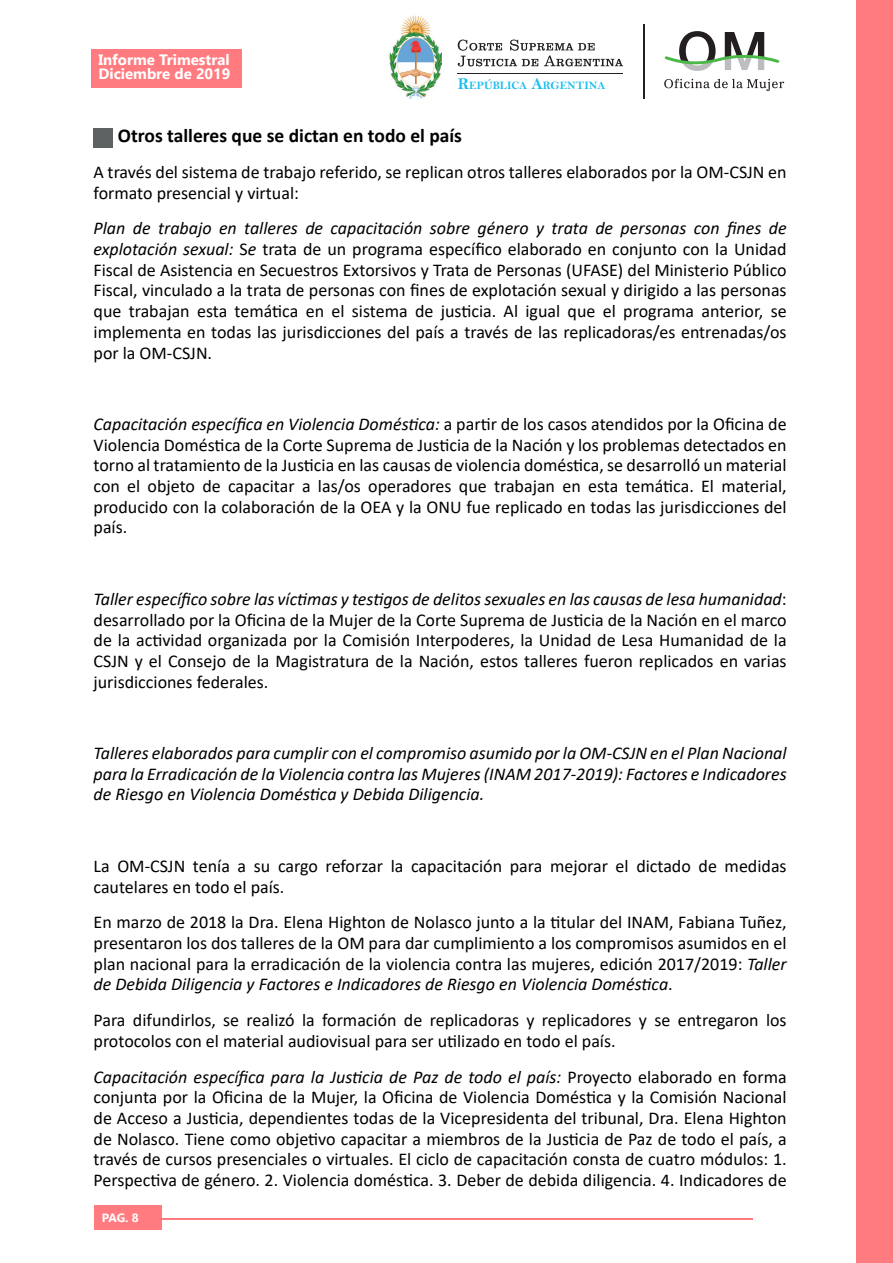
<style>
.page{position:relative;width:893px;height:1263px;background:#fff}
.page>*{position:absolute;margin:0;border:0;box-sizing:border-box;transform-origin:0 0}
.t1{font:700 19.5px "Calibri";color:#000}
.t2{font:18px/20.7px "Calibri";color:#000;text-align:justify}
.t3{font:italic 18px/20.7px "Calibri";color:#000;text-align:justify}
.t4{font:700 15px/13.5px "Gadugi";color:#fff}
.t5{font:700 12px "Gadugi";color:#fff}
.t6{font:11.4px "Bell MT Bold";color:#1abeee}
.s1{font-size:16.5px}
.s2{font-style:italic}
</style>
<div class="page">
<hr style="left:147px;top:1218px;width:605px;height:2px;background:#ff7b80">
<div style="left:94px;top:1205px;width:67px;height:25px;background:#ff7b80"></div>
<div style="left:857px;top:0;width:36px;height:1263px;background:#ff7b80"></div>
<svg style="left:664px;top:79px;width:120px;height:12px"></svg>
<svg style="left:664px;top:31px;width:115px;height:40px"></svg>
<img style="left:389px;top:15px;width:52px;height:83px">
<svg style="left:458px;top:40px;width:165px;height:27px"></svg>
<hr style="left:458px;top:73px;width:165px;height:1px;background:#231f20">
<hr style="left:643px;top:24px;width:1px;height:75px;background:#231f20">
<div style="left:91px;top:49px;width:151px;height:38px;background:#ff7b80"></div>
<div style="left:94px;top:128px;width:19px;height:20px;background:#5e6161"></div>
<p class="t4" style="left:98px;top:53px;width:134px">Informe Trimestral<br>Diciembre de 2019</p>
<p class="t6" style="left:458px;top:79px;width:149px"><span class="s1">R</span>EPÚBLICA <span class="s1">A</span>RGENTINA</p>
<p class="t1" style="left:118px;top:122px;width:346px">Otros talleres que se dictan en todo el país</p>
<p class="t2" style="left:94px;top:161px;width:695px">A través del sistema de trabajo referido, se replican otros talleres elaborados por la OM-CSJN en formato presencial y virtual:</p>
<p class="t2" style="left:94px;top:218px;width:695px"><span class="s2">Plan de trabajo en talleres de capacitación sobre género y trata de personas con fines de explotación sexual:</span> S<span class="s2">e</span> trata de un programa específico elaborado en conjunto con la Unidad Fiscal de Asistencia en Secuestros Extorsivos y Trata de Personas (UFASE) del Ministerio Público Fiscal, vinculado a la trata de personas con fines de explotación sexual y dirigido a las personas que trabajan esta temática en el sistema de justicia. Al igual que el programa anterior, se implementa en todas las jurisdicciones del país a través de las replicadoras/es entrenadas/os por la OM-CSJN.</p>
<p class="t2" style="left:94px;top:413px;width:695px"><span class="s2">Capacitación específica en Violencia Doméstica:</span> a partir de los casos atendidos por la Oficina de Violencia Doméstica de la Corte Suprema de Justicia de la Nación y los problemas detectados en torno al tratamiento de la Justicia en las causas de violencia doméstica, se desarrolló un material con el objeto de capacitar a las/os operadores que trabajan en esta temática. El material, producido con la colaboración de la OEA y la ONU fue replicado en todas las jurisdicciones del país.</p>
<p class="t2" style="left:94px;top:588px;width:695px"><span class="s2">Taller específico sobre las víctimas y testigos de delitos sexuales en las causas de lesa humanidad</span>: desarrollado por la Oficina de la Mujer de la Corte Suprema de Justicia de la Nación en el marco de la actividad organizada por la Comisión Interpoderes, la Unidad de Lesa Humanidad de la CSJN y el Consejo de la Magistratura de la Nación, estos talleres fueron replicados en varias jurisdicciones federales.</p>
<p class="t3" style="left:94px;top:742px;width:695px">Talleres elaborados para cumplir con el compromiso asumido por la OM-CSJN en el Plan Nacional para la Erradicación de la Violencia contra las Mujeres (INAM 2017-2019): Factores e Indicadores de Riesgo en Violencia Doméstica y Debida Diligencia.</p>
<p class="t2" style="left:94px;top:855px;width:695px">La OM-CSJN tenía a su cargo reforzar la capacitación para mejorar el dictado de medidas cautelares en todo el país.</p>
<p class="t2" style="left:94px;top:911px;width:695px">En marzo de 2018 la Dra. Elena Highton de Nolasco junto a la titular del INAM, Fabiana Tuñez, presentaron los dos talleres de la OM para dar cumplimiento a los compromisos asumidos en el plan nacional para la erradicación de la violencia contra las mujeres, edición 2017/2019: <span class="s2">Taller de Debida Diligencia y Factores e Indicadores de Riesgo en Violencia Doméstica</span>.</p>
<p class="t2" style="left:94px;top:1009px;width:695px">Para difundirlos, se realizó la formación de replicadoras y replicadores y se entregaron los protocolos con el material audiovisual para ser utilizado en todo el país.</p>
<p class="t2" style="left:94px;top:1066px;width:695px"><span class="s2">Capacitación específica para la Justicia de Paz de todo el país:</span> Proyecto elaborado en forma conjunta por la Oficina de la Mujer, la Oficina de Violencia Doméstica y la Comisión Nacional de Acceso a Justicia, dependientes todas de la Vicepresidenta del tribunal, Dra. Elena Highton de Nolasco. Tiene como objetivo capacitar a miembros de la Justicia de Paz de todo el país, a través de cursos presenciales o virtuales. El ciclo de capacitación consta de cuatro módulos: 1.<br>Perspectiva de género. 2. Violencia doméstica. 3. Deber de debida diligencia. 4. Indicadores de</p>
<p class="t5" style="left:102px;top:1210px;width:38px">PAG. 8</p>
</div>
